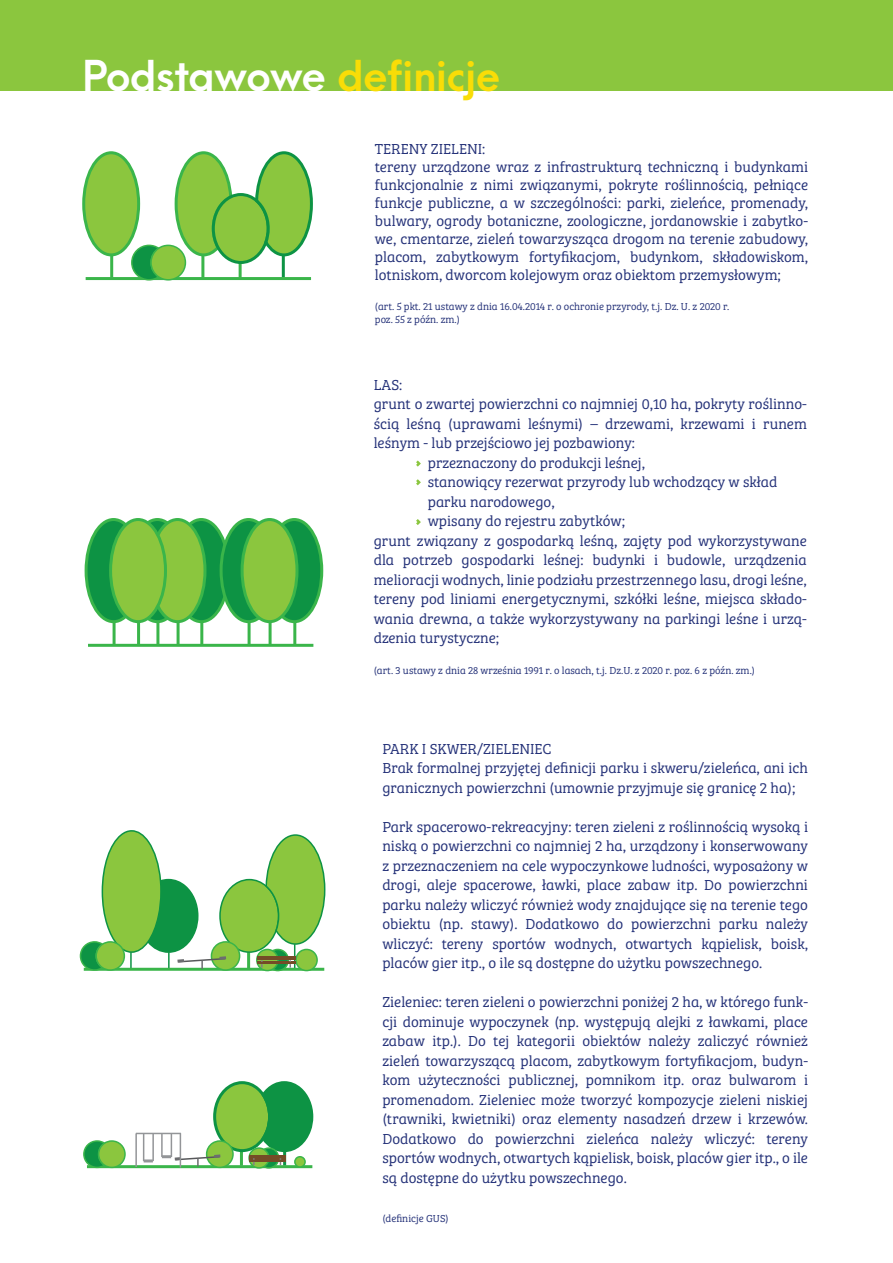
<style>
.page{position:relative;width:893px;height:1263px;background:#fff}
.page>*{position:absolute;margin:0;border:0;box-sizing:border-box;transform-origin:0 0}
.t1{font:700 40.5px "Arca Majora 3";color:#fff}
.t2{font:300 15px/19.5px "Bree Serif";color:#253279}
.t3{font:300 10.5px/12.6px "Bree Serif";color:#253279}
.s1{color:#f9dd07}
</style>
<div class="page">
<div style="left:0;top:0;width:892px;height:90px;background:#8bc63e"></div>
<div style="left:84px;top:153px;width:55px;height:102px;background:#8bc63e;border-radius:50%"></div>
<div style="left:82px;top:151px;width:58px;height:105px;border:3px solid #3ab54a;border-radius:50%"></div>
<hr style="left:110px;top:255px;width:3px;height:23px;background:#3ab54a">
<hr style="left:86px;top:277px;width:225px;height:3px;background:#3ab54a">
<svg style="left:130px;top:151px;width:183px;height:130px"></svg>
<hr style="left:87px;top:1165px;width:225px;height:3px;background:#3ab54a">
<svg style="left:83px;top:1140px;width:43px;height:29px"></svg>
<hr style="left:135px;top:1133px;width:2px;height:34px;background:#939598">
<hr style="left:136px;top:1133px;width:45px;height:1px;background:#939598">
<svg style="left:143px;top:1134px;width:10px;height:28px"></svg>
<hr style="left:152px;top:1133px;width:2px;height:28px;background:#939598">
<hr style="left:161px;top:1133px;width:2px;height:24px;background:#939598">
<svg style="left:162px;top:1081px;width:152px;height:88px"></svg>
<svg style="left:79px;top:830px;width:247px;height:142px"></svg>
<div style="left:86px;top:519px;width:55px;height:103px;background:#0d9344;border-radius:50%"></div>
<div style="left:85px;top:518px;width:57px;height:105px;border:3px solid #3ab54a;border-radius:50%"></div>
<hr style="left:113px;top:622px;width:3px;height:22px;background:#3ab54a">
<svg style="left:130px;top:519px;width:55px;height:103px"></svg>
<hr style="left:156px;top:622px;width:3px;height:22px;background:#3ab54a">
<svg style="left:174px;top:519px;width:55px;height:103px;background:#139744"></svg>
<hr style="left:200px;top:622px;width:3px;height:22px;background:#3ab54a">
<div style="left:221px;top:519px;width:55px;height:103px;background:#0d9344;border-radius:50%"></div>
<div style="left:220px;top:518px;width:57px;height:105px;border:3px solid #3ab54a;border-radius:50%"></div>
<hr style="left:248px;top:622px;width:3px;height:22px;background:#3ab54a">
<div style="left:267px;top:519px;width:55px;height:103px;background:#0d9344;border-radius:50%"></div>
<div style="left:265px;top:518px;width:58px;height:105px;border:3px solid #3ab54a;border-radius:50%"></div>
<hr style="left:293px;top:622px;width:3px;height:22px;background:#3ab54a">
<div style="left:242px;top:519px;width:55px;height:103px;background:#8bc63e;border-radius:50%"></div>
<div style="left:241px;top:518px;width:57px;height:105px;border:3px solid #3ab54a;border-radius:50%"></div>
<hr style="left:269px;top:622px;width:3px;height:22px;background:#3ab54a">
<div style="left:150px;top:519px;width:55px;height:103px;background:#8bc63e;border-radius:50%"></div>
<div style="left:149px;top:518px;width:57px;height:105px;border:3px solid #3ab54a;border-radius:50%"></div>
<hr style="left:177px;top:622px;width:3px;height:22px;background:#3ab54a">
<div style="left:111px;top:519px;width:54px;height:103px;background:#8bc63e;border-radius:50%"></div>
<div style="left:109px;top:518px;width:58px;height:105px;border:3px solid #3ab54a;border-radius:50%"></div>
<hr style="left:137px;top:622px;width:3px;height:22px;background:#3ab54a">
<hr style="left:88px;top:644px;width:225px;height:3px;background:#3ab54a">
<svg style="left:416px;top:460px;width:5px;height:7px"></svg>
<svg style="left:416px;top:479px;width:5px;height:6px"></svg>
<svg style="left:416px;top:519px;width:5px;height:6px"></svg>
<h1 class="t1" style="left:83px;top:40px;width:419px">Podstawowe <span class="s1">definicje</span></h1>
<p class="t2" style="left:375px;top:139px;width:435px;line-height:18px">TERENY ZIELENI:<br>tereny urządzone wraz z infrastrukturą techniczną i budynkami funkcjonalnie z nimi związanymi, pokryte roślinnością, pełniące funkcje publiczne, a w szczególności: parki, zieleńce, promenady, bulwary, ogrody botaniczne, zoologiczne, jordanowskie i zabytko&shy;we, cmentarze, zieleń towarzysząca drogom na terenie zabudowy, placom, zabytkowym fortyfikacjom, budynkom, składowiskom, lotniskom, dworcom kolejowym oraz obiektom przemysłowym;</p>
<p class="t3" style="left:375px;top:300px;width:356px">(art. 5 pkt. 21 ustawy z dnia 16.04.2014 r. o ochronie przyrody, t.j. Dz. U. z 2020 r. poz. 55 z późn. zm.)</p>
<p class="t2" style="left:374px;top:374px;width:30px">LAS:</p>
<p class="t2" style="left:374px;top:393px;width:435px">grunt o zwartej powierzchni co najmniej 0,10 ha, pokryty roślinno-</p>
<p class="t2" style="left:374px;top:413px;width:435px">ścią leśną (uprawami leśnymi) – drzewami, krzewami i runem</p>
<p class="t2" style="left:374px;top:432px;width:263px">leśnym - lub przejściowo jej pozbawiony:</p>
<p class="t2" style="left:428px;top:452px;width:219px">przeznaczony do produkcji leśnej,</p>
<p class="t2" style="left:428px;top:471px;width:351px">stanowiący rezerwat przyrody lub wchodzący w skład</p>
<p class="t2" style="left:428px;top:491px;width:128px">parku narodowego,</p>
<p class="t2" style="left:428px;top:510px;width:199px">wpisany do rejestru zabytków;</p>
<p class="t2" style="left:374px;top:530px;width:435px">grunt związany z gospodarką leśną, zajęty pod wykorzystywane</p>
<p class="t2" style="left:374px;top:549px;width:435px">dla potrzeb gospodarki leśnej: budynki i budowle, urządzenia</p>
<p class="t2" style="left:374px;top:569px;width:435px">melioracji wodnych, linie podziału przestrzennego lasu, drogi leśne,</p>
<p class="t2" style="left:374px;top:588px;width:435px">tereny pod liniami energetycznymi, szkółki leśne, miejsca składo-</p>
<p class="t2" style="left:374px;top:608px;width:435px">wania drewna, a także wykorzystywany na parkingi leśne i urzą-</p>
<p class="t2" style="left:374px;top:627px;width:127px">dzenia turystyczne;</p>
<p class="t3" style="left:374px;top:663px;width:383px">(art. 3 ustawy z dnia 28 września 1991 r. o lasach, t.j. Dz.U. z 2020 r. poz. 6 z późn. zm.)</p>
<p class="t2" style="left:382px;top:738px;width:427px">PARK I SKWER/ZIELENIEC<br>Brak formalnej przyjętej definicji parku i skweru/zieleńca, ani ich granicznych powierzchni (umownie przyjmuje się granicę 2 ha);</p>
<p class="t2" style="left:382px;top:816px;width:427px;text-align:justify">Park spacerowo-rekreacyjny: teren zieleni z roślinnością wysoką i niską o powierzchni co najmniej 2 ha, urządzony i konserwowany z przeznaczeniem na cele wypoczynkowe ludności, wyposażony w drogi, aleje spacerowe, ławki, place zabaw itp. Do powierzchni parku należy wliczyć również wody znajdujące się na terenie tego obiektu (np. stawy). Dodatkowo do powierzchni parku należy wliczyć: tereny sportów wodnych, otwartych kąpielisk, boisk, placów gier itp., o ile są dostępne do użytku powszechnego.</p>
<p class="t2" style="left:382px;top:992px;width:427px;text-align:justify">Zieleniec: teren zieleni o powierzchni poniżej 2 ha, w którego funk&shy;cji dominuje wypoczynek (np. występują alejki z ławkami, place zabaw itp.). Do tej kategorii obiektów należy zaliczyć również zieleń towarzyszącą placom, zabytkowym fortyfikacjom, budyn&shy;kom użyteczności publicznej, pomnikom itp. oraz bulwarom i promenadom. Zieleniec może tworzyć kompozycje zieleni niskiej (trawniki, kwietniki) oraz elementy nasadzeń drzew i krzewów.<br>Dodatkowo do powierzchni zieleńca należy wliczyć: tereny sportów wodnych, otwartych kąpielisk, boisk, placów gier itp., o ile są dostępne do użytku powszechnego.</p>
<p class="t3" style="left:382px;top:1211px;width:68px">(definicje GUS)</p>
</div>
